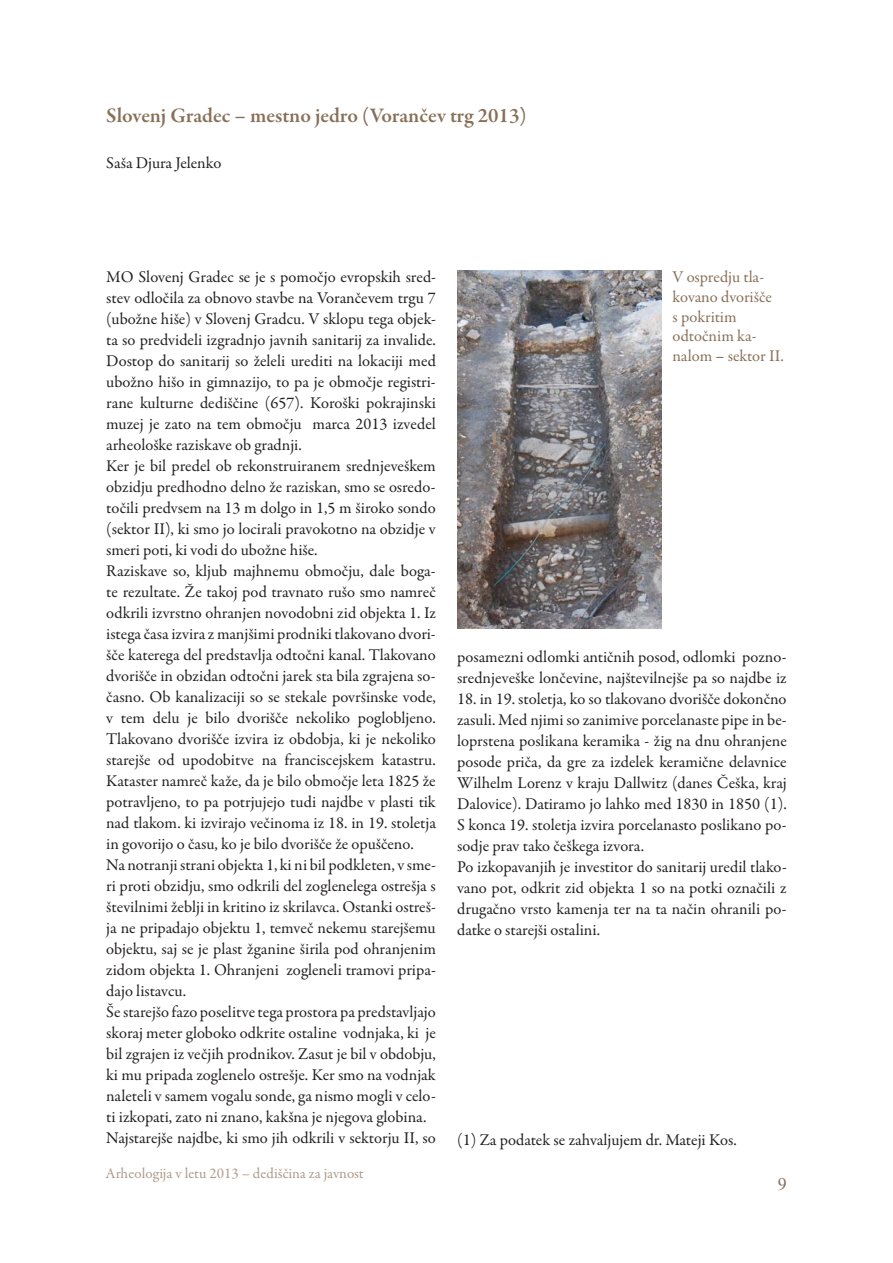
<style>
.page{position:relative;width:893px;height:1263px;background:#fff}
.page>*{position:absolute;margin:0;border:0;box-sizing:border-box;transform-origin:0 0}
.t1{font:600 21px "Garamond Premr Pro";color:#886f58}
.t2{font:18px "Times New Roman";color:#886f58}
.t3{font:16.5px/21px "Garamond Premr Pro";color:#231f20}
.t4{font:16.5px/19.8px "Garamond Premr Pro";color:#886f58}
.t5{font:15px "Garamond Premr Pro";color:#ad9a8b}
.s1{font-weight:600}
</style>
<div class="page">
<img style="left:457px;top:270px;width:205px;height:358px">
<p class="t1" style="left:106px;top:107px;width:422px">Slovenj Gradec – mestno jedro (Vorančev trg 2013)</p>
<p class="t3" style="left:106px;top:153px;width:117px">Saša Djura Jelenko</p>
<p class="t3" style="left:106px;top:268px;width:331px">MO Slovenj Gradec se je s pomočjo evropskih sred&shy;stev odločila za obnovo stavbe na Vorančevem trgu 7 (ubožne hiše) v Slovenj Gradcu. V sklopu tega objek&shy;ta so predvideli izgradnjo javnih sanitarij za invalide.<br>Dostop do sanitarij so želeli urediti na lokaciji med ubožno hišo in gimnazijo, to pa je območje registri&shy;rane kulturne dediščine (657). Koroški pokrajinski muzej je zato na tem območju marca 2013 izvedel arheološke raziskave ob gradnji.<br>Ker je bil predel ob rekonstruiranem srednjeveškem obzidju predhodno delno že raziskan, smo se osredo&shy;točili predvsem na 13 m dolgo in 1,5 m široko sondo (sektor II), ki smo jo locirali pravokotno na obzidje v smeri poti, ki vodi do ubožne hiše.<br>Raziskave so, kljub majhnemu območju, dale boga&shy;te rezultate. Že takoj pod travnato rušo smo namreč odkrili izvrstno ohranjen novodobni zid objekta 1. Iz istega časa izvira z manjšimi prodniki tlakovano dvori&shy;šče katerega del predstavlja odtočni kanal. Tlakovano dvorišče in obzidan odtočni jarek sta bila zgrajena so&shy;časno. Ob kanalizaciji so se stekale površinske vode, v tem delu je bilo dvorišče nekoliko poglobljeno.<br>Tlakovano dvorišče izvira iz obdobja, ki je nekoliko starejše od upodobitve na franciscejskem katastru.<br>Kataster namreč kaže, da je bilo območje leta 1825 že potravljeno, to pa potrjujejo tudi najdbe v plasti tik nad tlakom. ki izvirajo večinoma iz 18. in 19. stoletja in govorijo o času, ko je bilo dvorišče že opuščeno.<br>Na notranji strani objekta 1, ki ni bil podkleten, v sme&shy;ri proti obzidju, smo odkrili del zoglenelega ostrešja s številnimi žeblji in kritino iz skrilavca. Ostanki ostreš&shy;ja ne pripadajo objektu 1, temveč nekemu starejšemu objektu, saj se je plast žganine širila pod ohranjenim zidom objekta 1. Ohranjeni zogleneli tramovi pripa&shy;dajo listavcu.<br>Še starejšo fazo poselitve tega prostora pa predstavljajo skoraj meter globoko odkrite ostaline vodnjaka, ki je bil zgrajen iz večjih prodnikov. Zasut je bil v obdobju, ki mu pripada zoglenelo ostrešje. Ker smo na vodnjak naleteli v samem vogalu sonde, ga nismo mogli v celo&shy;ti izkopati, zato ni znano, kakšna je njegova globina.<br>Najstarejše najdbe, ki smo jih odkrili v sektorju II, so</p>
<p class="t5" style="left:106px;top:1167px;width:260px">Arheologija v letu 2013 – dediščina za javnost</p>
<p class="t4" style="left:672px;top:268px;width:113px">V ospredju tla&shy;kovano dvorišče<br>s pokritim odtočnim ka&shy;nalom <span class="s1">–</span> sektor II.</p>
<p class="t3" style="left:457px;top:647px;width:331px">posamezni odlomki antičnih posod, odlomki pozno&shy;srednjeveške lončevine, najštevilnejše pa so najdbe iz</p>
<p class="t3" style="left:457px;top:689px;width:331px">18. in 19. stoletja, ko so tlakovano dvorišče dokončno zasuli. Med njimi so zanimive porcelanaste pipe in be&shy;loprstena poslikana keramika - žig na dnu ohranjene posode priča, da gre za izdelek keramične delavnice Wilhelm Lorenz v kraju Dallwitz (danes Češka, kraj Dalovice). Datiramo jo lahko med 1830 in 1850 (1).<br>S konca 19. stoletja izvira porcelanasto poslikano po&shy;sodje prav tako češkega izvora.<br>Po izkopavanjih je investitor do sanitarij uredil tlako&shy;vano pot, odkrit zid objekta 1 so na potki označili z drugačno vrsto kamenja ter na ta način ohranili po&shy;datke o starejši ostalini.</p>
<p class="t3" style="left:457px;top:1130px;width:281px">(1) Za podatek se zahvaljujem dr. Mateji Kos.</p>
<p class="t2" style="left:778px;top:1174px;width:10px">9</p>
</div>
